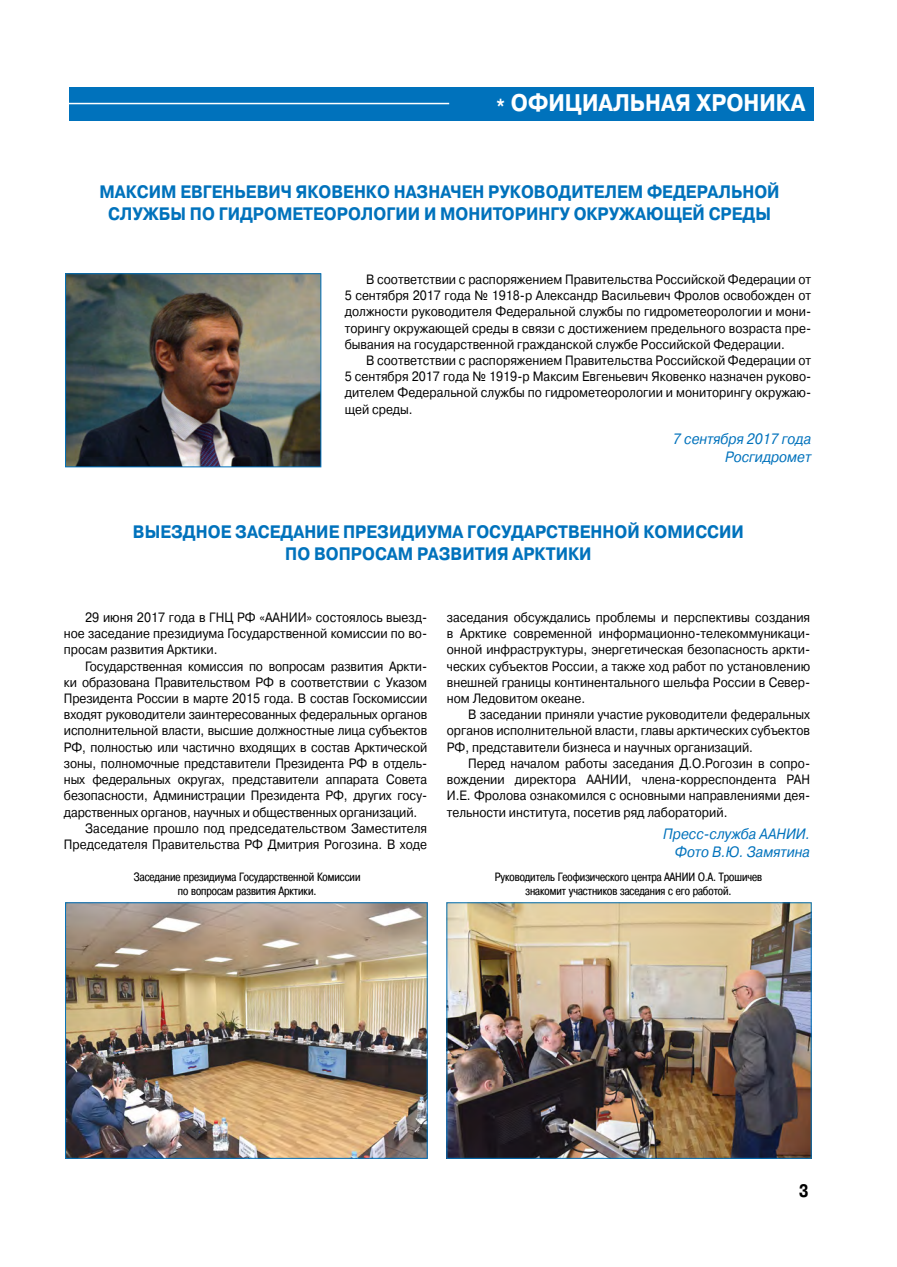
<style>
.page{position:relative;width:897px;height:1267px;background:#fff}
.page>*{position:absolute;margin:0;border:0;box-sizing:border-box;transform-origin:0 0}
.t1{font:700 24px "Pragmatica C";color:#fff;scale:.9 1}
.t2{font:700 18px/21.6px "Pragmatica C";color:#0072bc;text-align:center;scale:.9 1}
.t3{font:700 18px "Pragmatica Cond C";color:#000}
.t4{font:italic 15px/18px "Pragmatica C";color:#0072bc;text-align:right;scale:.9 1}
.t5{font:13.5px/16.2px "Pragmatica C";letter-spacing:-.01em;color:#000;text-align:justify;scale:.9 1}
.t6{font:12px/14.4px "Pragmatica Cond C";color:#000;text-align:center}
</style>
<div class="page">
<img style="left:67px;top:904px;width:358px;height:252px">
<div style="left:65px;top:902px;width:362px;height:256px;border:1px solid #0072bc"></div>
<img style="left:448px;top:904px;width:361px;height:252px">
<img style="left:67px;top:275px;width:252px;height:190px">
<div style="left:65px;top:273px;width:256px;height:194px;border:1px solid #0072bc"></div>
<div style="left:69px;top:87px;width:744px;height:33px;background:#0072bc"></div>
<hr style="left:65px;top:103px;width:384px;height:1px;background:#fff">
<h1 class="t1" style="left:495px;top:90px;width:345px">* ОФИЦИАЛЬНАЯ ХРОНИКА</h1>
<h2 class="t2" style="left:99px;top:181px;width:757px">МАКСИМ ЕВГЕНЬЕВИЧ ЯКОВЕНКО НАЗНАЧЕН РУКОВОДИТЕЛЕМ ФЕДЕРАЛЬНОЙ<br>СЛУЖБЫ ПО ГИДРОМЕТЕОРОЛОГИИ И МОНИТОРИНГУ ОКРУЖАЮЩЕЙ СРЕДЫ</h2>
<p class="t5" style="left:345px;top:271px;width:519px;text-indent:21px">В соответствии с распоряжением Правительства Российской Федерации от 5 сентября 2017 года № 1918-р Александр Васильевич Фролов освобожден от должности руководителя Федеральной службы по гидрометеорологии и мони&shy;торингу окружающей среды в связи с достижением предельного возраста пре&shy;бывания на государственной гражданской службе Российской Федерации.</p>
<p class="t5" style="left:345px;top:352px;width:520px;text-indent:21px">В соответствии с распоряжением Правительства Российской Федерации от 5 сентября 2017 года № 1919-р Максим Евгеньевич Яковенко назначен руково&shy;дителем Федеральной службы по гидрометеорологии и мониторингу окружаю&shy;щей среды.</p>
<p class="t4" style="left:673px;top:430px;width:155px">7 сентября 2017 года<br>Росгидромет</p>
<h2 class="t2" style="left:133px;top:521px;width:680px">ВЫЕЗДНОЕ ЗАСЕДАНИЕ ПРЕЗИДИУМА ГОСУДАРСТВЕННОЙ КОМИССИИ<br>ПО ВОПРОСАМ РАЗВИТИЯ АРКТИКИ</h2>
<p class="t5" style="left:64px;top:609px;width:405px;text-indent:21px">29 июня 2017 года в ГНЦ РФ «ААНИИ» состоялось выезд&shy;ное заседание президиума Государственной комиссии по во&shy;просам развития Арктики.</p>
<p class="t5" style="left:85px;top:658px;width:381px">Государственная комиссия по вопросам развития Аркти-</p>
<p class="t5" style="left:64px;top:674px;width:405px">ки образована Правительством РФ в соответствии с Указом</p>
<p class="t5" style="left:64px;top:690px;width:405px">Президента России в марте 2015 года. В состав Госкомиссии</p>
<p class="t5" style="left:64px;top:706px;width:405px">входят руководители заинтересованных федеральных органов</p>
<p class="t5" style="left:64px;top:722px;width:405px">исполнительной власти, высшие должностные лица субъектов</p>
<p class="t5" style="left:64px;top:739px;width:405px">РФ, полностью или частично входящих в состав Арктической</p>
<p class="t5" style="left:64px;top:755px;width:405px">зоны, полномочные представители Президента РФ в отдель-</p>
<p class="t5" style="left:64px;top:771px;width:405px">ных федеральных округах, представители аппарата Совета</p>
<p class="t5" style="left:64px;top:787px;width:405px">безопасности, Администрации Президента РФ, других госу-</p>
<p class="t5" style="left:64px;top:803px;width:394px">дарственных органов, научных и общественных организаций.</p>
<p class="t5" style="left:85px;top:820px;width:381px">Заседание прошло под председательством Заместителя</p>
<p class="t5" style="left:64px;top:836px;width:405px">Председателя Правительства РФ Дмитрия Рогозина. В ходе</p>
<p class="t5" style="left:447px;top:609px;width:405px">заседания обсуждались проблемы и перспективы создания в Арктике современной информационно-телекоммуникаци&shy;онной инфраструктуры, энергетическая безопасность аркти&shy;ческих субъектов России, а также ход работ по установлению внешней границы континентального шельфа России в Север&shy;ном Ледовитом океане.</p>
<p class="t5" style="left:447px;top:706px;width:405px;text-indent:21px">В заседании приняли участие руководители федеральных органов исполнительной власти, главы арктических субъектов РФ, представители бизнеса и научных организаций.</p>
<p class="t5" style="left:447px;top:755px;width:405px;text-indent:21px">Перед началом работы заседания Д.О.Рогозин в сопро&shy;вождении директора ААНИИ, члена-корреспондента РАН И.Е. Фролова ознакомился с основными направлениями дея&shy;тельности института, посетив ряд лабораторий.</p>
<p class="t4" style="left:663px;top:824px;width:165px">Пресс-служба ААНИИ.<br>Фото В.Ю. Замятина</p>
<p class="t6" style="left:134px;top:869px;width:228px">Заседание президиума Государственной Комиссии по вопросам развития Арктики.</p>
<p class="t6" style="left:495px;top:869px;width:269px">Руководитель Геофизического центра ААНИИ О.А. Трошичев знакомит участников заседания с его работой.</p>
<h2 class="t3" style="left:799px;top:1180px;width:11px">3</h2>
</div>
